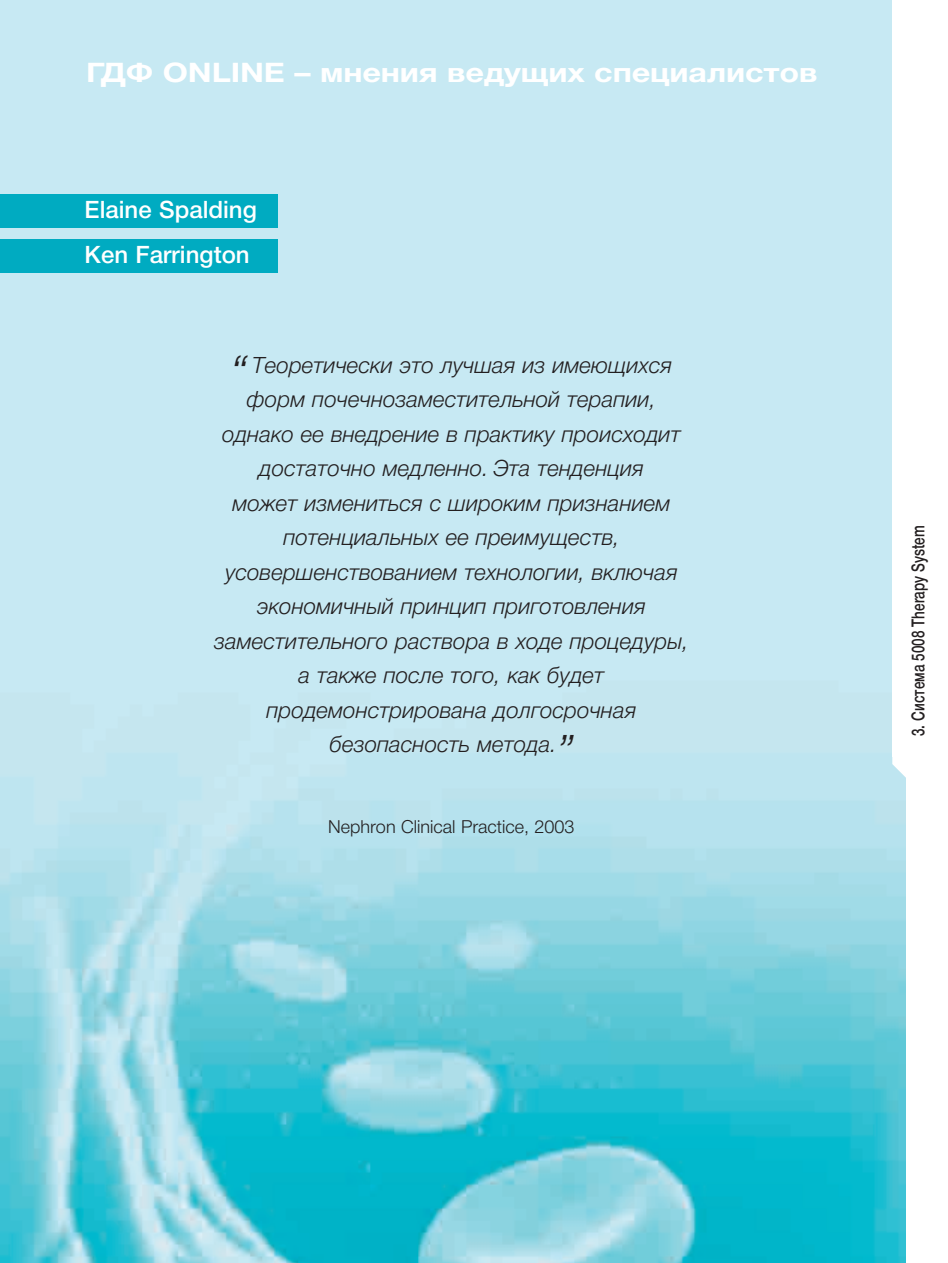
<style>
.page{position:relative;width:948px;height:1263px;background:#fff}
.page>*{position:absolute;margin:0;border:0;box-sizing:border-box;transform-origin:0 0}
.t1{font:700 27px "Helvetica Neue LTCYR";letter-spacing:-.005em;color:#fff;scale:1.2 1}
.t2{font:500 24px/44.7px "Helvetica Neue LTCYR";color:#fff}
.t3{font:italic 300 22.5px/34.5px "Helvetica Neue LTCYR";color:#231f20;text-align:center}
.t4{font:300 18px "Helvetica Neue LTCYR";color:#231f20}
.t5{font:500 18px "Helvetica Neue LTCYR";color:#231f20;scale:.75 1}
.s1{font-size:45px}
</style>
<div class="page">
<img style="left:0;top:0;width:905px;height:1263px">
<div style="left:0;top:195px;width:277px;height:33px;background:#00abc1"></div>
<div style="left:0;top:240px;width:277px;height:33px;background:#00abc1"></div>
<div style="left:892px;top:504px;width:55px;height:253px;background:#fff"></div>
<div style="left:892px;top:0;width:55px;height:509px;background:#fff"></div>
<svg style="left:892px;top:757px;width:14px;height:62px"></svg>
<p class="t1" style="left:86px;top:63px;width:611px">ГДФ ONLINE – мнения ведущих специалистов</p>
<p class="t2" style="left:85px;top:189px;width:174px">Elaine Spalding<br>Ken Farrington</p>
<p class="t3" style="left:214px;top:350px;width:476px"><span class="s1">“</span> Теоретически это лучшая из имеющихся форм почечнозаместительной терапии, однако ее внедрение в практику происходит достаточно медленно. Эта тенденция<br>может измениться с широким признанием потенциальных ее преимуществ, усовершенствованием технологии, включая экономичный принцип приготовления заместительного раствора в ходе процедуры, а также после того, как будет продемонстрирована долгосрочная безопасность метода.<span class="s1">”</span></p>
<p class="t4" style="left:328px;top:820px;width:248px">Nephron Clinical Practice, 2003</p>
<p class="t5" style="left:911px;top:736px;width:283px;rotate:-90deg">3. Система 5008 Therapy System</p>
</div>
